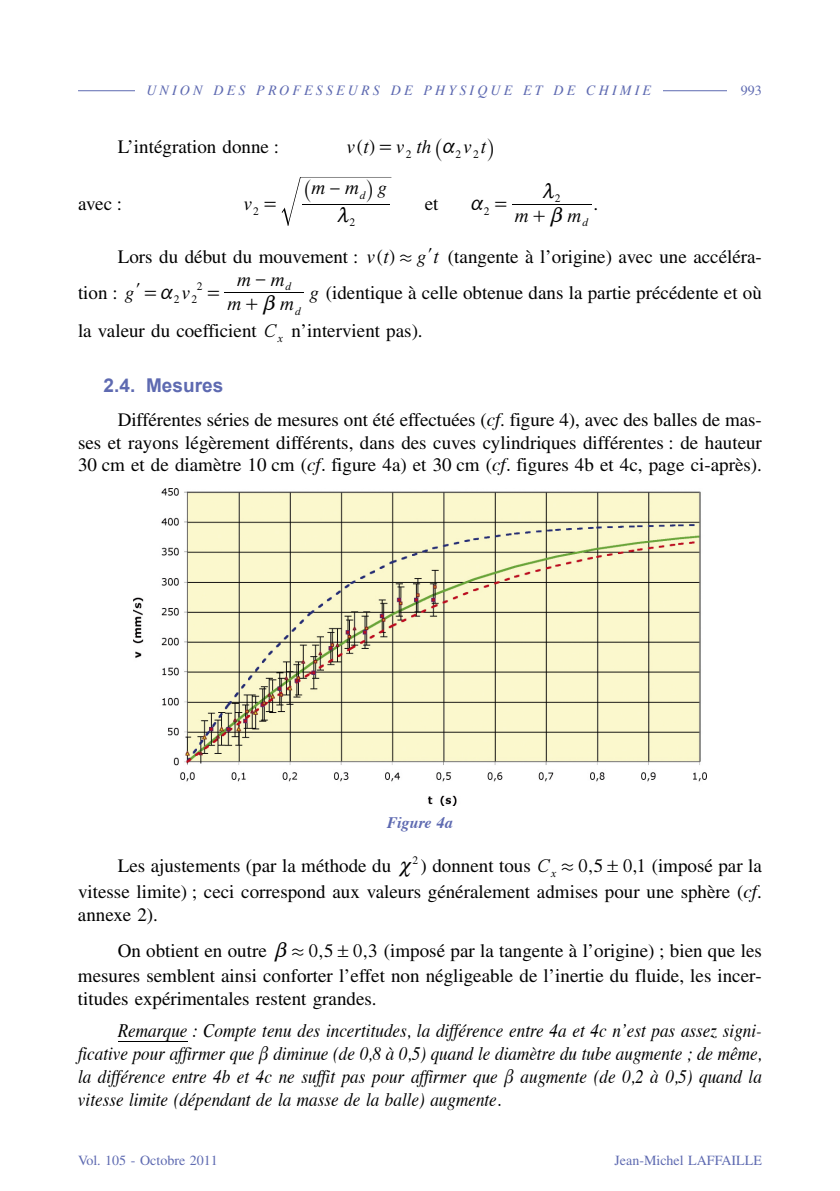
<style>
.page{position:relative;width:840px;height:1191px;background:#fff}
.page>*{position:absolute;margin:0;border:0;box-sizing:border-box;transform-origin:0 0}
.t1{font:20.2px "MM Times Roman";color:#000;scale:.79 1}
.t2{font:19px/22.8px "Times";color:#000}
.t3{font:italic 19px/22.8px "Times";color:#000;text-align:justify;scale:.9 1}
.t4{font:italic 19px "MM Times";color:#000}
.t5{font:19px "MM Times Roman";color:#000}
.t6{font:700 19px "Arial";color:#5e6ab1}
.t7{font:italic 19px "MM Greek";color:#000}
.t8{font:19px "MM Etc";color:#000}
.t9{font:19px "MM Binary";color:#000}
.t10{font:italic 700 16px "Times";color:#5e6ab1}
.t11{font:14px "Times";color:#5e6ab1}
.t12{font:italic 14px "Times";letter-spacing:.225em;color:#5e6ab1}
.t13{font:11.4px "MM Times Roman";color:#000}
.t14{font:italic 11.4px "MM Times";color:#000}
.s1{font-family:"MM Variable A";font-style:normal;font-size:18.4px}
.s2{font-family:"MM Greek"}
.s3{font-family:"MM Times";font-style:italic}
.s4{font-family:"MM Variable A";font-size:18.4px}
.s5{font-family:"MM Times Roman"}
.s6{font-family:"MM Relation"}
.s7{font-family:"MM Etc"}
.s8{font-family:"MM Times Roman";font-style:normal}
.s9{font-style:italic}
.s10{font-family:"MM Greek";font-style:italic}
</style>
<div class="page">
<svg style="left:281px;top:177px;width:110px;height:49px"></svg>
<hr style="left:302px;top:204px;width:87px;height:1px;background:#000">
<hr style="left:511px;top:204px;width:80px;height:1px;background:#000">
<hr style="left:224px;top:292px;width:80px;height:1px;background:#000">
<hr style="left:78px;top:90px;width:683px;height:1px;background:#5e6ab1">
<div style="left:135px;top:85px;width:527px;height:20px;background:#fff"></div>
<div style="left:727px;top:85px;width:34px;height:20px;background:#fff"></div>
<img style="left:133px;top:488px;width:573px;height:317px">
<hr style="left:118px;top:1041px;width:69px;height:1px;background:#000">
<p class="t12" style="left:146px;top:84px;width:506px">UNION DES PROFESSEURS DE PHYSIQUE ET DE CHIMIE</p>
<p class="t11" style="left:740px;top:85px;width:22px">993</p>
<p class="t2" style="left:118px;top:138px;width:163px">L’intégration donne :</p>
<p class="t4" style="left:395px;top:133px;width:100px">v th <span class="s1">_</span><span class="s2">a</span> v t<span class="s1">i</span></p>
<p class="t5" style="left:346px;top:133px;width:67px"><span class="s3">v</span>( )<span class="s3">t</span> = <sub>2</sub></p>
<p class="t13" style="left:455px;top:146px;width:25px">2 2</p>
<p class="t4" style="left:304px;top:173px;width:84px"><span class="s1">_</span>mmg</p>
<p class="t1" style="left:329px;top:173px;width:58px">- <sub>d</sub><span class="s4">i</span></p>
<p class="t7" style="left:542px;top:177px;width:13px">m</p>
<p class="t13" style="left:554px;top:190px;width:8px">2</p>
<p class="t2" style="left:78px;top:194px;width:46px">avec :</p>
<p class="t2" style="left:424px;top:194px;width:15px">et</p>
<p class="t2" style="left:593px;top:194px;width:6px">.</p>
<p class="t2" style="left:118px;top:247px;width:316px">Lors du début du mouvement : <span class="s3">v</span><span class="s5">( )</span><span class="s3">t</span> <span class="s6">.</span> <span class="s7">l</span></p>
<p class="t2" style="left:447px;top:247px;width:315px">(tangente à l’origine) avec une accéléra-</p>
<p class="t2" style="left:78px;top:283px;width:58px">tion : <span class="s3">g</span></p>
<p class="t7" style="left:471px;top:189px;width:14px">a</p>
<p class="t4" style="left:243px;top:189px;width:10px">v</p>
<p class="t5" style="left:262px;top:189px;width:16px">=</p>
<p class="t5" style="left:493px;top:189px;width:16px">=</p>
<p class="t13" style="left:253px;top:202px;width:8px">2</p>
<p class="t7" style="left:337px;top:201px;width:20px">m<sub>2</sub></p>
<p class="t4" style="left:514px;top:201px;width:75px">m<span class="s8">+</span><span class="s2">b</span>m<sub>d</sub></p>
<p class="t13" style="left:483px;top:202px;width:8px">2</p>
<p class="t4" style="left:416px;top:242px;width:23px">g t</p>
<p class="t4" style="left:237px;top:265px;width:49px">m m</p>
<p class="t1" style="left:254px;top:264px;width:17px">-</p>
<p class="t13" style="left:196px;top:278px;width:8px">2</p>
<p class="t14" style="left:285px;top:278px;width:7px">d</p>
<p class="t8" style="left:136px;top:275px;width:6px">l</p>
<p class="t2" style="left:78px;top:274px;width:685px;line-height:39px;text-indent:231px"><span class="s3">g</span> (identique à celle obtenue dans la partie précédente et où la valeur du coefficient <span class="s3">C</span><sub>x</sub> n’intervient pas).</p>
<p class="t6" style="left:103px;top:375px;width:121px">2.4. Mesures</p>
<p class="t2" style="left:78px;top:410px;width:685px;text-align:justify;text-indent:40px">Différentes séries de mesures ont été effectuées (<span class="s9">cf</span>. figure 4), avec des balles de mas&shy;ses et rayons légèrement différents, dans des cuves cylindriques différentes : de hauteur 30 cm et de diamètre 10 cm (<span class="s9">cf.</span> figure 4a) et 30 cm (<span class="s9">cf.</span> figures 4b et 4c, page ci-après).</p>
<p class="t5" style="left:143px;top:277px;width:48px">=<span class="s10">a</span> <span class="s3">v</span></p>
<p class="t5" style="left:206px;top:277px;width:16px">=</p>
<p class="t4" style="left:227px;top:289px;width:68px">m<span class="s8">+</span><span class="s2">b</span>m</p>
<p class="t13" style="left:173px;top:291px;width:25px">2 2</p>
<p class="t14" style="left:295px;top:302px;width:7px">d</p>
<p class="t10" style="left:387px;top:816px;width:67px">Figure 4a</p>
<p class="t2" style="left:118px;top:856px;width:433px">Les ajustements (par la méthode du <span class="s10">|</span> ) donnent tous <span class="s3">C</span></p>
<p class="t13" style="left:412px;top:851px;width:8px">2</p>
<p class="t2" style="left:78px;top:855px;width:685px;line-height:25.8px;text-align:right"><span class="s5">0 5 0 1</span> (imposé par la<br>vitesse limite) ; ceci correspond aux valeurs généralement admises pour une sphère (<span class="s9">cf</span>.</p>
<p class="t2" style="left:118px;top:898px;width:645px;line-height:36px;text-indent:-40px">annexe 2).<br>On obtient en outre <span class="s10">b</span> <span class="s6">.</span> <span class="s5">0,5 0 3</span> (imposé par la tangente à l’origine) ; bien que les</p>
<p class="t2" style="left:78px;top:966px;width:685px">mesures semblent ainsi conforter l’effet non négligeable de l’inertie du fluide, les incer&shy;titudes expérimentales restent grandes.</p>
<p class="t3" style="left:78px;top:1021px;width:761px;text-indent:40px">Remarque : Compte tenu des incertitudes, la différence entre 4a et 4c n’est pas assez signi&shy;ficative pour affirmer que β diminue (de 0,8 à 0,5) quand le diamètre du tube augmente ; de même, la différence entre 4b et 4c ne suffit pas pour affirmer que β augmente (de 0,2 à 0,5) quand la vitesse limite (dépendant de la masse de la balle) augmente.</p>
<p class="t14" style="left:551px;top:864px;width:69px">x<sup>.</sup> <sup>!</sup></p>
<p class="t5" style="left:588px;top:851px;width:7px">,</p>
<p class="t5" style="left:632px;top:851px;width:7px">,</p>
<p class="t9" style="left:337px;top:936px;width:13px">!</p>
<p class="t5" style="left:362px;top:936px;width:7px">,</p>
<p class="t11" style="left:78px;top:1155px;width:141px">Vol. 105 - Octobre 2011</p>
<p class="t11" style="left:614px;top:1155px;width:149px">Jean-Michel LAFFAILLE</p>
</div>
